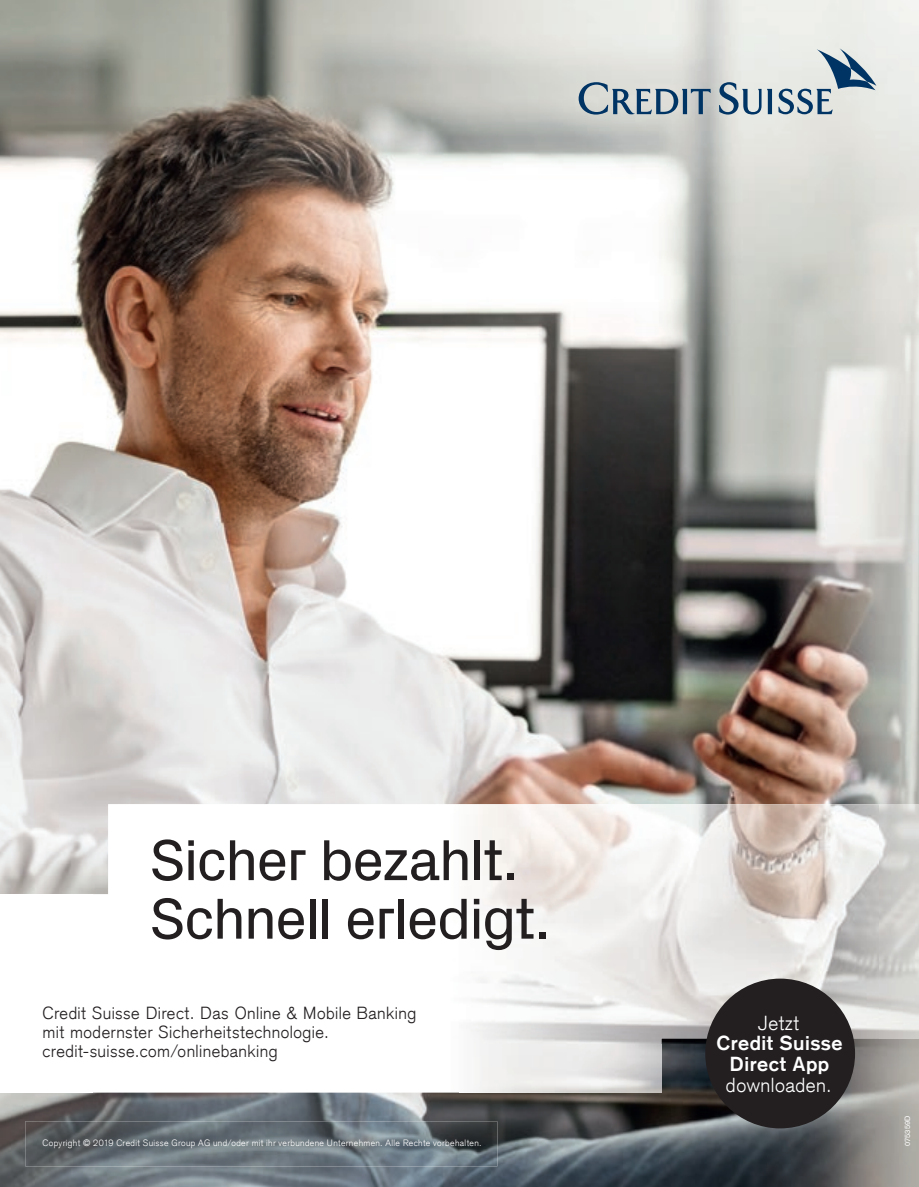
<style>
.page{position:relative;width:919px;height:1187px;background:#fff}
.page>*{position:absolute;margin:0;border:0;box-sizing:border-box;transform-origin:0 0}
.t1{font:58.5px/58.5px "Credit Suisse Headline";letter-spacing:-.01em;color:#231f20}
.t2{font:700 19.8px/20.7px "Credit Suisse Type";letter-spacing:.03em;color:#fff;text-align:center}
.t3{font:300 19.8px "Credit Suisse Type";letter-spacing:.025em;color:#fff}
.t4{font:300 17.1px/18.9px "Credit Suisse Type";letter-spacing:.025em;color:#231f20}
.t5{font:300 9px "Credit Suisse Type";letter-spacing:.04em;color:#fff}
.t6{font:7.5px "Credit Suisse Type";letter-spacing:.005em;color:#fff}
</style>
<div class="page">
<img style="left:0;top:0;width:918px;height:1186px">
<img style="left:92px;top:804px;width:367px;height:288px">
<img style="left:459px;top:804px;width:420px;height:240px">
<img style="left:878px;top:804px;width:40px;height:234px">
<img style="left:0;top:894px;width:93px;height:198px">
<img style="left:459px;top:1044px;width:202px;height:48px">
<img style="left:25px;top:1121px;width:472px;height:45px">
<div style="left:705px;top:978px;width:150px;height:150px;background:#231f20;border-radius:50%"></div>
<svg style="left:578px;top:82px;width:132px;height:33px;background:#9caab4"></svg>
<svg style="left:719px;top:82px;width:53px;height:33px;background:#9caeba"></svg>
<svg style="left:778px;top:48px;width:98px;height:66px;background:#b5c1c8"></svg>
<h1 class="t1" style="left:150px;top:826px;width:400px">Sicher bezahlt.<br>Schnell erledigt.</h1>
<p class="t4" style="left:43px;top:1003px;width:375px">Credit Suisse Direct. Das Online &amp; Mobile Banking mit modernster Sicherheitstechnologie. credit-suisse.com/onlinebanking</p>
<p class="t3" style="left:758px;top:1010px;width:42px">Jetzt</p>
<p class="t2" style="left:716px;top:1032px;width:127px">Credit Suisse<br>Direct App</p>
<p class="t3" style="left:726px;top:1072px;width:107px">downloaden.</p>
<p class="t5" style="left:43px;top:1137px;width:440px">Copyright © 2019 Credit Suisse Group AG und/oder mit ihr verbundene Unternehmen. Alle Rechte vorbehalten.</p>
<p class="t6" style="left:902px;top:1145px;width:32px;rotate:-90deg">075359D</p>
</div>
